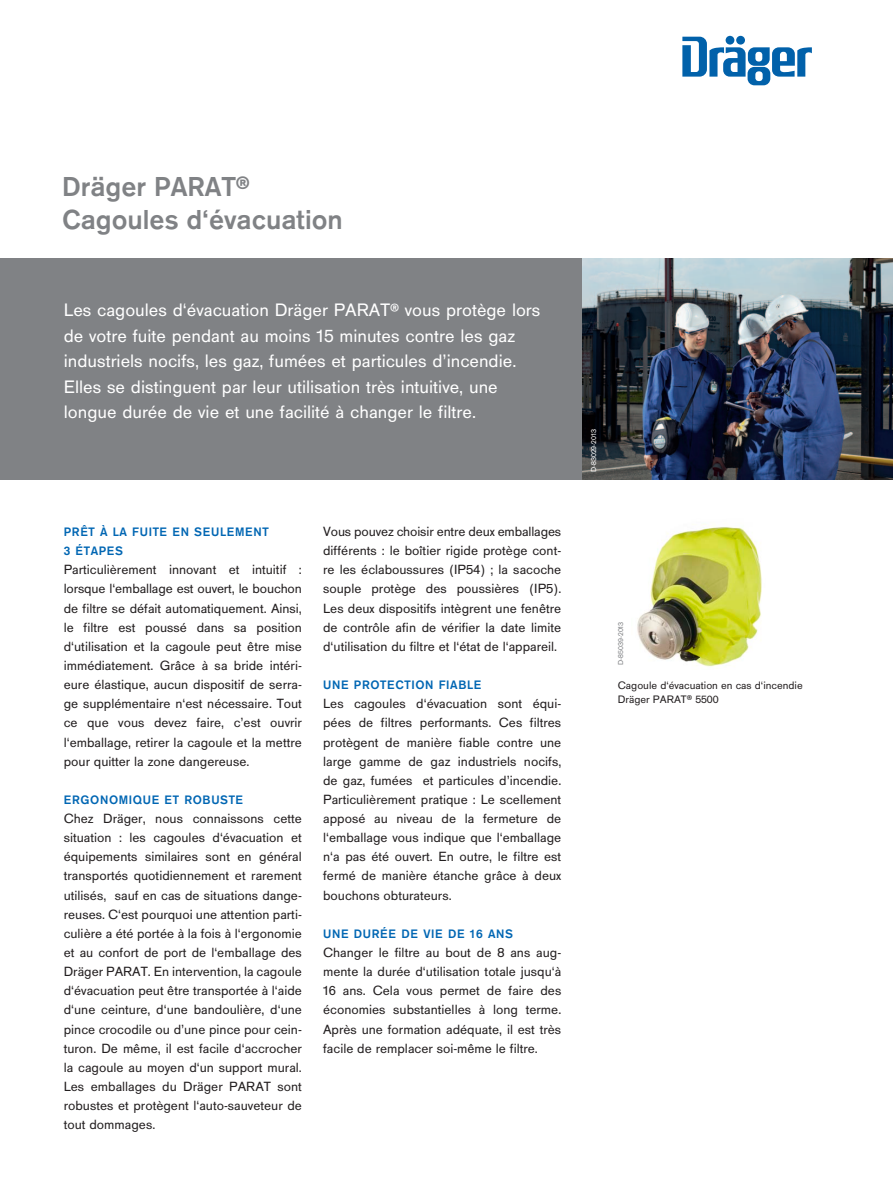
<style>
.page{position:relative;width:893px;height:1191px;background:#fff}
.page>*{position:absolute;margin:0;border:0;box-sizing:border-box;transform-origin:0 0}
.PI-Überschrift{font:700 28.5px/33px "Draeger San";color:#808285}
.Einlesetext_12_5_auf{font:18.75px/25.5px "Draeger San";color:#fff}
.Fließtext_DraeSansRe{font:13.8px/19.2px "Draeger San";color:#231f20;text-align:justify}
.t1{font:700 12.75px/19.2px "Draeger San";letter-spacing:.05em;color:#0166b3}
.Bildunterschrift_Tex{font:11.25px/14.2px "Draeger San";color:#231f20}
.bildbeschreibung{font:7.5px "Draeger San";color:#808285}
.bildbeschreibung-2{font:7.5px "Draeger San";color:#fff}
.s1{font-size:22.8px}
.s2{font-size:15px}
.s3{font-size:9px}
</style>
<div class="page">
<div style="left:0;top:259px;width:593px;height:221px;background:#808285"></div>
<img style="left:583px;top:259px;width:310px;height:221px">
<img style="left:637px;top:524px;width:125px;height:143px">
<svg style="left:682px;top:37px;width:130px;height:48px"></svg>
<p class="PI-Überschrift" style="left:62px;top:170px;width:282px">Dräger PARAT<span class="s1">®<br></span>Cagoules d‘évacuation</p>
<p class="Einlesetext_12_5_auf" style="left:64px;top:297px;width:478px">Les cagoules d‘évacuation Dräger PARAT<span class="s2">®</span> vous protège lors de votre fuite pendant au moins 15 minutes contre les gaz industriels nocifs, les gaz, fumées et particules d’incendie.<br>Elles se distinguent par leur utilisation très intuitive, une longue durée de vie et une facilité à changer le filtre.</p>
<p class="t1" style="left:64px;top:522px;width:206px">PRÊT À LA FUITE EN SEULEMENT<br>3 ÉTAPES</p>
<p class="Fließtext_DraeSansRe" style="left:64px;top:560px;width:240px">Particulièrement innovant et intuitif : lorsque l‘emballage est ouvert, le bouchon de filtre se défait automatiquement. Ainsi, le filtre est poussé dans sa position d‘utilisation et la cagoule peut être mise immédiatement. Grâce à sa bride intéri&shy;eure élastique, aucun dispositif de serra&shy;ge supplémentaire n‘est nécessaire. Tout ce que vous devez faire, c’est ouvrir l‘emballage, retirer la cagoule et la mettre pour quitter la zone dangereuse.</p>
<p class="t1" style="left:64px;top:790px;width:181px">ERGONOMIQUE ET ROBUSTE</p>
<p class="Fließtext_DraeSansRe" style="left:64px;top:809px;width:240px">Chez Dräger, nous connaissons cette situation : les cagoules d‘évacuation et équipements similaires sont en général transportés quotidiennement et rarement utilisés, sauf en cas de situations dange&shy;reuses. C‘est pourquoi une attention parti&shy;culière a été portée à la fois à l‘ergonomie et au confort de port de l‘emballage des Dräger PARAT. En intervention, la cagoule d‘évacuation peut être transportée à l‘aide d‘une ceinture, d‘une bandoulière, d‘une pince crocodile ou d’une pince pour cein&shy;turon. De même, il est facile d‘accrocher la cagoule au moyen d‘un support mural.<br>Les emballages du Dräger PARAT sont robustes et protègent l‘auto-sauveteur de tout dommages.</p>
<p class="Fließtext_DraeSansRe" style="left:323px;top:522px;width:240px">Vous pouvez choisir entre deux emballages différents : le boîtier rigide protège cont&shy;re les éclaboussures (IP54) ; la sacoche souple protège des poussières (IP5).<br>Les deux dispositifs intègrent une fenêtre de contrôle afin de vérifier la date limite d‘utilisation du filtre et l‘état de l‘appareil.</p>
<p class="t1" style="left:323px;top:675px;width:160px">UNE PROTECTION FIABLE</p>
<p class="Fließtext_DraeSansRe" style="left:323px;top:694px;width:240px">Les cagoules d‘évacuation sont équi&shy;pées de filtres performants. Ces filtres protègent de manière fiable contre une large gamme de gaz industriels nocifs, de gaz, fumées et particules d’incendie.<br>Particulièrement pratique : Le scellement apposé au niveau de la fermeture de l‘emballage vous indique que l‘emballage n‘a pas été ouvert. En outre, le filtre est fermé de manière étanche grâce à deux bouchons obturateurs.</p>
<p class="t1" style="left:323px;top:924px;width:191px">UNE DURÉE DE VIE DE 16 ANS</p>
<p class="Fließtext_DraeSansRe" style="left:323px;top:943px;width:240px">Changer le filtre au bout de 8 ans aug&shy;mente la durée d‘utilisation totale jusqu‘à 16 ans. Cela vous permet de faire des économies substantielles à long terme.<br>Après une formation adéquate, il est très facile de remplacer soi-même le filtre.</p>
<p class="bildbeschreibung-2" style="left:590px;top:472px;width:45px;rotate:-90deg">D-83029-2013</p>
<p class="bildbeschreibung" style="left:616px;top:665px;width:45px;rotate:-90deg">D-85039-2013</p>
<p class="Bildunterschrift_Tex" style="left:618px;top:678px;width:186px">Cagoule d‘évacuation en cas d‘incendie<br>Dräger PARAT<span class="s3">®</span> 5500</p>
</div>
